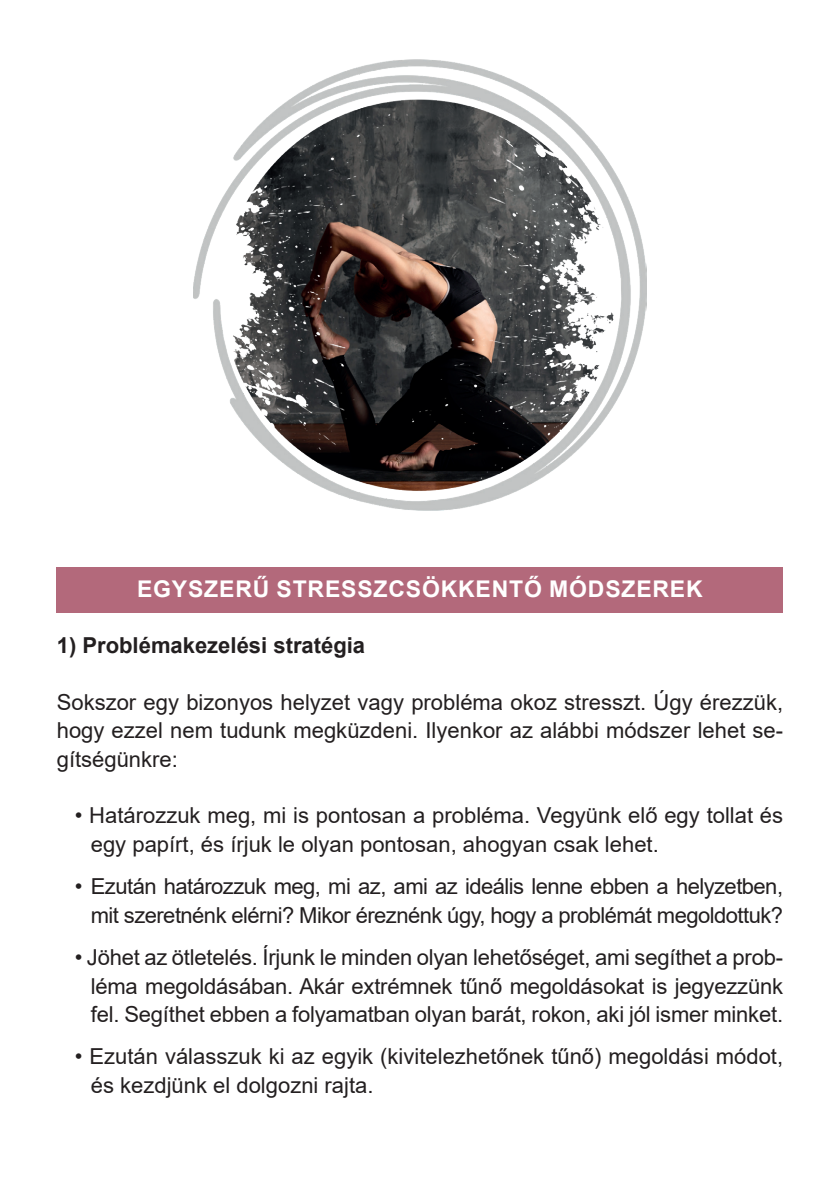
<style>
.page{position:relative;width:840px;height:1191px;background:#fff}
.page>*{position:absolute;margin:0;border:0;box-sizing:border-box;transform-origin:0 0}
.t1{font:700 23px "Arial";letter-spacing:.035em;color:#fff}
.t2{font:22px/28.4px "Arial";color:#231f20;text-align:justify}
.t3{font:22px/28.4px "Arial";letter-spacing:-.025em;color:#231f20;text-align:right}
.t4{font:700 22px "Arial";color:#231f20}
</style>
<div class="page">
<div style="left:57px;top:567px;width:725px;height:45px;background:#b3697b"></div>
<img style="left:193px;top:59px;width:453px;height:452px">
<p class="t1" style="left:137px;top:572px;width:567px">EGYSZERŰ STRESSZCSÖKKENTŐ MÓDSZEREK</p>
<p class="t4" style="left:57px;top:630px;width:310px">1) Problémakezelési stratégia</p>
<p class="t2" style="left:57px;top:688px;width:727px">Sokszor egy bizonyos helyzet vagy probléma okoz stresszt. Úgy érezzük, hogy ezzel nem tudunk megküzdeni. Ilyenkor az alábbi módszer lehet se&shy;gítségünkre:</p>
<p class="t2" style="left:91px;top:801px;width:693px;text-indent:-16px">• Határozzuk meg, mi is pontosan a probléma. Vegyünk elő egy tollat és egy papírt, és írjuk le olyan pontosan, ahogyan csak lehet.</p>
<p class="t3" style="left:75px;top:872px;width:709px">• Ezután határozzuk meg, mi az, ami az ideális lenne ebben a helyzetben, mit szeretnénk elérni? Mikor éreznénk úgy, hogy a problémát megoldottuk?</p>
<p class="t2" style="left:91px;top:943px;width:693px;text-indent:-16px">• Jöhet az ötletelés. Írjunk le minden olyan lehetőséget, ami segíthet a prob&shy;léma megoldásában. Akár extrémnek tűnő megoldásokat is jegyezzünk fel. Segíthet ebben a folyamatban olyan barát, rokon, aki jól ismer minket.</p>
<p class="t2" style="left:91px;top:1042px;width:693px;text-indent:-16px">• Ezután válasszuk ki az egyik (kivitelezhetőnek tűnő) megoldási módot, és kezdjünk el dolgozni rajta.</p>
</div>
